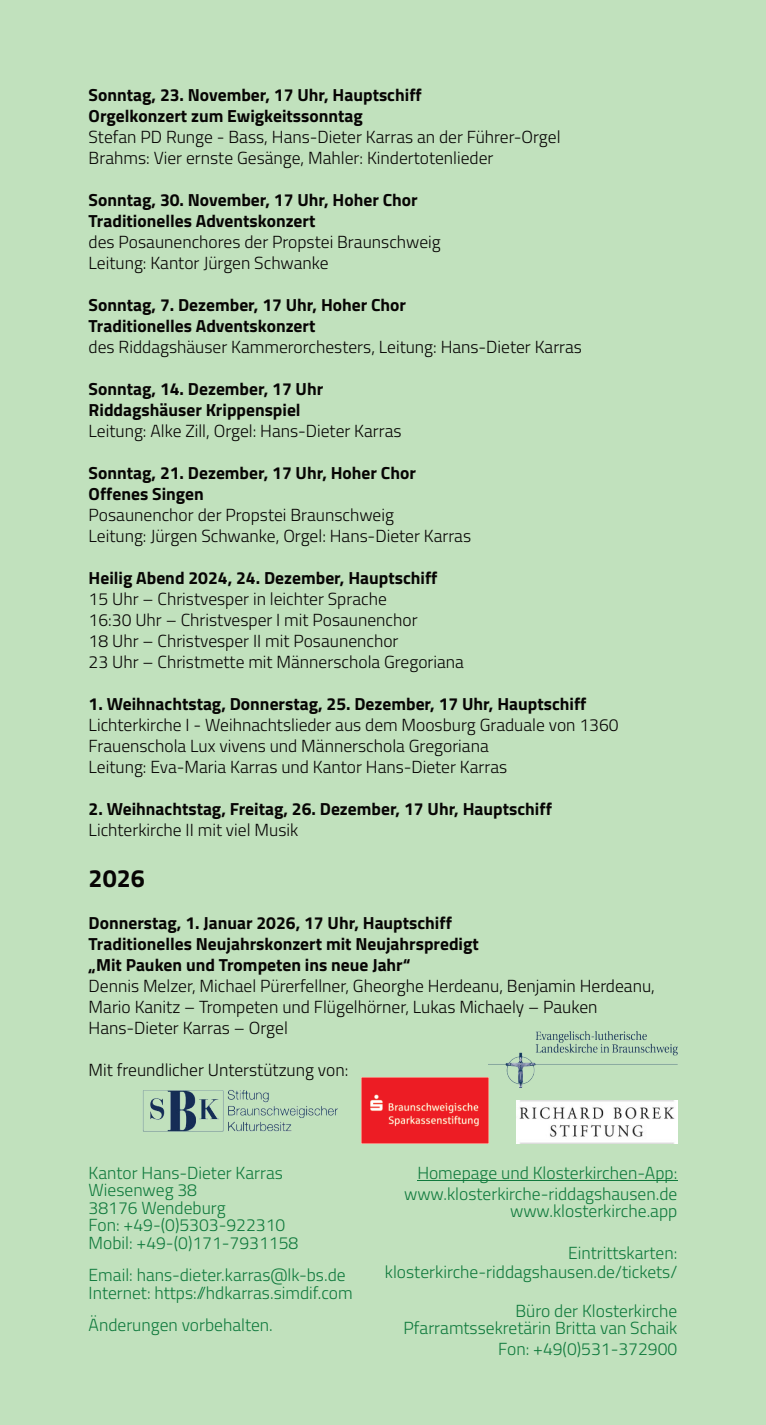
<style>
.page{position:relative;width:766px;height:1425px;background:#fff}
.page>*{position:absolute;margin:0;border:0;box-sizing:border-box;transform-origin:0 0}
.t1{font:700 25px "Titillium";color:#070504}
.t2{font:300 17.5px "Titillium";color:#070504}
.t3{font:700 17.5px "Titillium";color:#070504}
.t4{font:300 17.5px "Titillium";color:#107a3d}
</style>
<div class="page">
<div style="left:0;top:0;width:765px;height:1424px;background:#c1e1bd"></div>
<img style="left:143px;top:1090px;width:195px;height:41px">
<img style="left:488px;top:1031px;width:189px;height:56px">
<img style="left:516px;top:1100px;width:161px;height:43px">
<hr style="left:417px;top:1180px;width:260px;height:1px;background:#107a3d">
<img style="left:361px;top:1077px;width:127px;height:66px">
<p class="t3" style="left:89px;top:88px;width:334px">Sonntag, 23. November, 17 Uhr, Hauptschiff</p>
<p class="t3" style="left:89px;top:109px;width:275px">Orgelkonzert zum Ewigkeitssonntag</p>
<p class="t2" style="left:89px;top:130px;width:473px">Stefan PD Runge - Bass, Hans-Dieter Karras an der Führer-Orgel</p>
<p class="t2" style="left:89px;top:151px;width:406px">Brahms: Vier ernste Gesänge, Mahler: Kindertotenlieder</p>
<p class="t3" style="left:89px;top:193px;width:330px">Sonntag, 30. November, 17 Uhr, Hoher Chor</p>
<p class="t3" style="left:89px;top:214px;width:228px">Traditionelles Adventskonzert</p>
<p class="t2" style="left:89px;top:235px;width:353px">des Posaunenchores der Propstei Braunschweig</p>
<p class="t2" style="left:89px;top:256px;width:241px">Leitung: Kantor Jürgen Schwanke</p>
<p class="t3" style="left:89px;top:298px;width:319px">Sonntag, 7. Dezember, 17 Uhr, Hoher Chor</p>
<p class="t3" style="left:89px;top:319px;width:228px">Traditionelles Adventskonzert</p>
<p class="t2" style="left:89px;top:340px;width:495px">des Riddagshäuser Kammerorchesters, Leitung: Hans-Dieter Karras</p>
<p class="t3" style="left:89px;top:382px;width:236px">Sonntag, 14. Dezember, 17 Uhr</p>
<p class="t3" style="left:89px;top:403px;width:213px">Riddagshäuser Krippenspiel</p>
<p class="t2" style="left:89px;top:424px;width:314px">Leitung: Alke Zill, Orgel: Hans-Dieter Karras</p>
<p class="t3" style="left:89px;top:466px;width:329px">Sonntag, 21. Dezember, 17 Uhr, Hoher Chor</p>
<p class="t3" style="left:89px;top:487px;width:117px">Offenes Singen</p>
<p class="t2" style="left:89px;top:508px;width:307px">Posaunenchor der Propstei Braunschweig</p>
<p class="t2" style="left:89px;top:529px;width:384px">Leitung: Jürgen Schwanke, Orgel: Hans-Dieter Karras</p>
<p class="t3" style="left:89px;top:571px;width:350px">Heilig Abend 2024, 24. Dezember, Hauptschiff</p>
<p class="t2" style="left:89px;top:592px;width:299px">15 Uhr – Christvesper in leichter Sprache</p>
<p class="t2" style="left:89px;top:613px;width:330px">16:30 Uhr – Christvesper I mit Posaunenchor</p>
<p class="t2" style="left:89px;top:634px;width:311px">18 Uhr – Christvesper II mit Posaunenchor</p>
<p class="t2" style="left:89px;top:655px;width:377px">23 Uhr – Christmette mit Männerschola Gregoriana</p>
<p class="t3" style="left:89px;top:697px;width:499px">1. Weihnachtstag, Donnerstag, 25. Dezember, 17 Uhr, Hauptschiff</p>
<p class="t2" style="left:89px;top:718px;width:531px">Lichterkirche I - Weihnachtslieder aus dem Moosburg Graduale von 1360</p>
<p class="t2" style="left:89px;top:739px;width:401px">Frauenschola Lux vivens und Männerschola Gregoriana</p>
<p class="t2" style="left:89px;top:760px;width:420px">Leitung: Eva-Maria Karras und Kantor Hans-Dieter Karras</p>
<p class="t3" style="left:89px;top:802px;width:464px">2. Weihnachtstag, Freitag, 26. Dezember, 17 Uhr, Hauptschiff</p>
<p class="t2" style="left:89px;top:823px;width:211px">Lichterkirche II mit viel Musik</p>
<p class="t1" style="left:89px;top:868px;width:57px">2026</p>
<p class="t3" style="left:89px;top:916px;width:365px">Donnerstag, 1. Januar 2026, 17 Uhr, Hauptschiff</p>
<p class="t3" style="left:89px;top:937px;width:391px">Traditionelles Neujahrskonzert mit Neujahrspredigt</p>
<p class="t3" style="left:89px;top:958px;width:323px">„Mit Pauken und Trompeten ins neue Jahr“</p>
<p class="t2" style="left:89px;top:979px;width:567px">Dennis Melzer, Michael Pürerfellner, Gheorghe Herdeanu, Benjamin Herdeanu,</p>
<p class="t2" style="left:89px;top:1000px;width:510px">Mario Kanitz – Trompeten und Flügelhörner, Lukas Michaely – Pauken</p>
<p class="t2" style="left:89px;top:1021px;width:201px">Hans-Dieter Karras – Orgel</p>
<p class="t2" style="left:89px;top:1063px;width:261px">Mit freundlicher Unterstützung von:</p>
<p class="t4" style="left:89px;top:1165px;width:196px">Kantor Hans-Dieter Karras</p>
<p class="t4" style="left:89px;top:1183px;width:110px">Wiesenweg 38</p>
<p class="t4" style="left:89px;top:1200px;width:138px">38176 Wendeburg</p>
<p class="t4" style="left:89px;top:1218px;width:198px">Fon: +49-(0)5303-922310</p>
<p class="t4" style="left:89px;top:1235px;width:211px">Mobil: +49-(0)171-7931158</p>
<p class="t4" style="left:89px;top:1268px;width:258px">Email: hans-dieter.karras@lk-bs.de</p>
<p class="t4" style="left:89px;top:1285px;width:265px">Internet: https://hdkarras.simdif.com</p>
<p class="t4" style="left:89px;top:1318px;width:186px">Änderungen vorbehalten.</p>
<p class="t4" style="left:417px;top:1165px;width:261px">Homepage und Klosterkirchen-App:</p>
<p class="t4" style="left:404px;top:1186px;width:275px">www.klosterkirche-riddagshausen.de</p>
<p class="t4" style="left:510px;top:1204px;width:169px">www.klosterkirche.app</p>
<p class="t4" style="left:568px;top:1246px;width:111px">Eintrittskarten:</p>
<p class="t4" style="left:385px;top:1264px;width:294px">klosterkirche-riddagshausen.de/tickets/</p>
<p class="t4" style="left:515px;top:1303px;width:163px">Büro der Klosterkirche</p>
<p class="t4" style="left:403px;top:1320px;width:275px">Pfarramtssekretärin Britta van Schaik</p>
<p class="t4" style="left:498px;top:1341px;width:180px">Fon: +49(0)531-372900</p>
</div>
